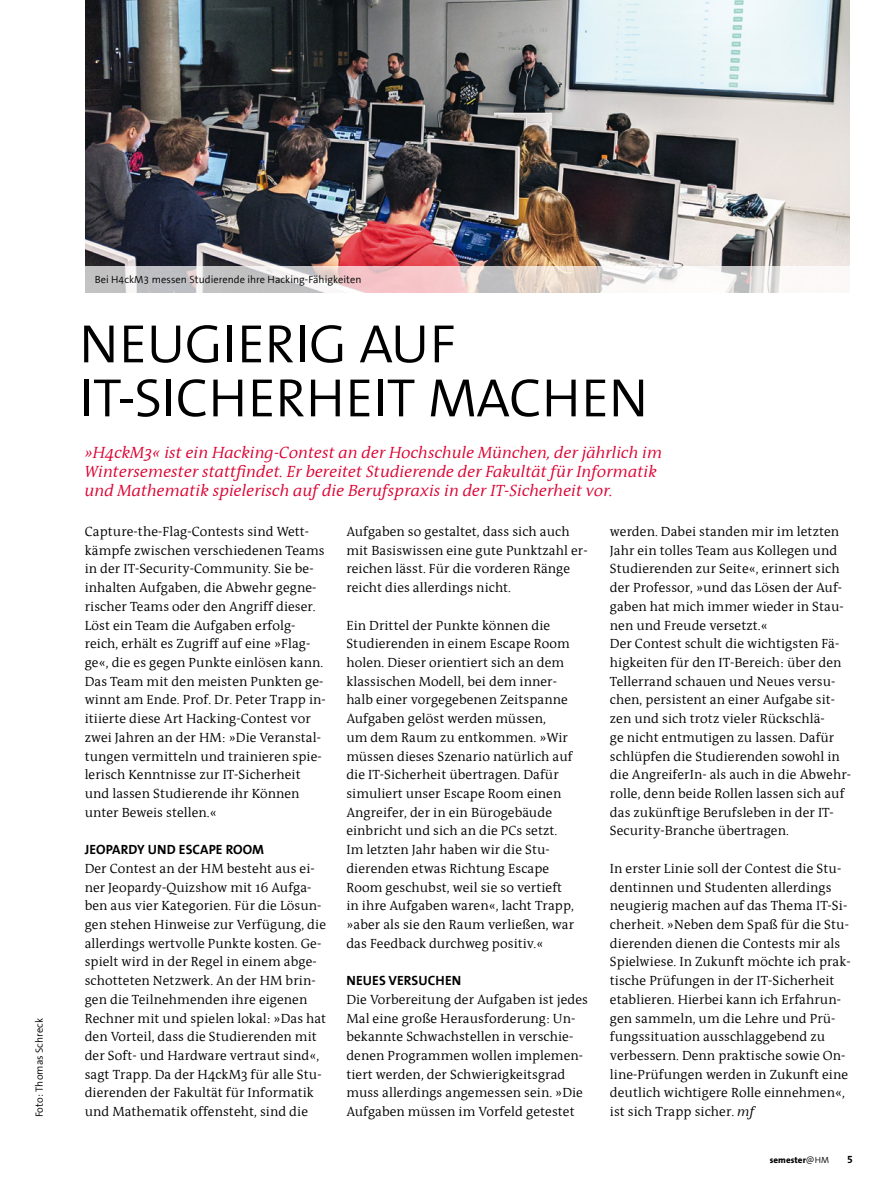
<style>
.page{position:relative;width:893px;height:1191px;background:#fff}
.page>*{position:absolute;margin:0;border:0;box-sizing:border-box;transform-origin:0 0}
.t1{font:54.45px/54px "FHM The Sans";letter-spacing:-.01em;color:#000}
.fließtext_Kopie_2{font:italic 16.5px/18.8px "FHM Antiqua";letter-spacing:.005em;color:#db0031}
.fließtext_Kopie_3{font:13.5px/18.8px "FHM Antiqua";letter-spacing:.005em;color:#000}
.fließtext_Kopie_4{font:13.5px/18.8px "FHM Antiqua";letter-spacing:.005em;color:#000}
.fließtext_Kopie_3-2{font:700 13.5px "FHM Antiqua";letter-spacing:.005em;color:#000}
.fließtext_Kopie_3-3{font:10.5px "FHM The Sans";letter-spacing:.005em;color:#000}
.t2{font:10.5px "The Sans Bold Expert";color:#000}
.t3{font:800 9px "The Sans";letter-spacing:.005em;color:#000}
.s1{font-style:italic}
.s2{font-family:"FHM The Sans";font-weight:400}
</style>
<div class="page">
<img style="left:85px;top:0;width:765px;height:266px">
<svg style="left:85px;top:266px;width:696px;height:27px"></svg>
<p class="fließtext_Kopie_3-3" style="left:34px;top:1117px;width:101px;rotate:-90deg">Foto: Thomas Schreck</p>
<p class="fließtext_Kopie_3-3" style="left:95px;top:274px;width:268px">Bei H4ckM3 messen Studierende ihre Hacking-Fähigkeiten</p>
<p class="t1" style="left:79px;top:319px;width:571px">NEUGIERIG AUF<br>IT-SICHERHEIT MACHEN</p>
<p class="fließtext_Kopie_2" style="left:84px;top:444px;width:579px">»H4ckM3« ist ein Hacking-Contest an der Hochschule München, der jährlich im<br>Wintersemester stattfindet. Er bereitet Studierende der Fakultät für Informatik und Mathematik spielerisch auf die Berufspraxis in der IT-Sicherheit vor.</p>
<p class="fließtext_Kopie_3" style="left:346px;top:522px;width:243px">Aufgaben so gestaltet, dass sich auch mit Basiswissen eine gute Punktzahl er&shy;reichen lässt. Für die vorderen Ränge reicht dies allerdings nicht.</p>
<p class="fließtext_Kopie_4" style="left:346px;top:616px;width:229px">Ein Drittel der Punkte können die Studierenden in einem Escape Room holen. Dieser orientiert sich an dem klassischen Modell, bei dem inner&shy;halb einer vorgegebenen Zeitspanne Aufgaben gelöst werden müssen,<br>um dem Raum zu entkommen. »Wir müssen dieses Szenario natürlich auf die IT-Sicherheit übertragen. Dafür simuliert unser Escape Room einen Angreifer, der in ein Bürogebäude einbricht und sich an die PCs setzt.<br>Im letzten Jahr haben wir die Stu&shy;dierenden etwas Richtung Escape Room geschubst, weil sie so vertieft in ihre Aufgaben waren«, lacht Trapp, »aber als sie den Raum verließen, war das Feedback durchweg positiv.«</p>
<p class="fließtext_Kopie_3-2" style="left:346px;top:973px;width:116px">NEUES VERSUCHEN</p>
<p class="fließtext_Kopie_3" style="left:346px;top:990px;width:243px">Die Vorbereitung der Aufgaben ist jedes Mal eine große Herausforderung: Un&shy;bekannte Schwachstellen in verschie&shy;denen Programmen wollen implemen&shy;tiert werden, der Schwierigkeitsgrad muss allerdings angemessen sein. »Die Aufgaben müssen im Vorfeld getestet</p>
<p class="fließtext_Kopie_3" style="left:85px;top:522px;width:243px">Capture-the-Flag-Contests sind Wett&shy;kämpfe zwischen verschiedenen Teams in der IT-Security-Community. Sie be&shy;inhalten Aufgaben, die Abwehr gegne&shy;rischer Teams oder den Angriff dieser.<br>Löst ein Team die Aufgaben erfolg&shy;reich, erhält es Zugriff auf eine »Flag&shy;ge«, die es gegen Punkte einlösen kann.<br>Das Team mit den meisten Punkten ge&shy;winnt am Ende. Prof. Dr. Peter Trapp in&shy;itiierte diese Art Hacking-Contest vor zwei Jahren an der HM: »Die Veranstal&shy;tungen vermitteln und trainieren spie&shy;lerisch Kenntnisse zur IT-Sicherheit und lassen Studierende ihr Können unter Beweis stellen.«</p>
<p class="fließtext_Kopie_3-2" style="left:85px;top:842px;width:181px">JEOPARDY UND ESCAPE ROOM</p>
<p class="fließtext_Kopie_3" style="left:85px;top:859px;width:243px">Der Contest an der HM besteht aus ei&shy;ner Jeopardy-Quizshow mit 16 Aufga&shy;ben aus vier Kategorien. Für die Lösun&shy;gen stehen Hinweise zur Verfügung, die allerdings wertvolle Punkte kosten. Ge&shy;spielt wird in der Regel in einem abge&shy;schotteten Netzwerk. An der HM brin&shy;gen die Teilnehmenden ihre eigenen Rechner mit und spielen lokal: »Das hat den Vorteil, dass die Studierenden mit der Soft- und Hardware vertraut sind«, sagt Trapp. Da der H4ckM3 für alle Stu&shy;dierenden der Fakultät für Informatik und Mathematik offensteht, sind die</p>
<p class="fließtext_Kopie_3" style="left:610px;top:522px;width:235px">werden. Dabei standen mir im letzten Jahr ein tolles Team aus Kollegen und Studierenden zur Seite«, erinnert sich der Professor, »und das Lösen der Auf&shy;gaben hat mich immer wieder in Stau&shy;nen und Freude versetzt.«</p>
<p class="fließtext_Kopie_3" style="left:610px;top:635px;width:243px">Der Contest schult die wichtigsten Fä&shy;higkeiten für den IT-Bereich: über den Tellerrand schauen und Neues versu&shy;chen, persistent an einer Aufgabe sit&shy;zen und sich trotz vieler Rückschlä-<br>ge nicht entmutigen zu lassen. Dafür schlüpfen die Studierenden sowohl in die AngreiferIn- als auch in die Abwehr&shy;rolle, denn beide Rollen lassen sich auf das zukünftige Berufsleben in der IT-Security-Branche übertragen.</p>
<p class="fließtext_Kopie_3" style="left:610px;top:859px;width:242px">In erster Linie soll der Contest die Stu&shy;dentinnen und Studenten allerdings neugierig machen auf das Thema IT-Si&shy;cherheit. »Neben dem Spaß für die Stu&shy;dierenden dienen die Contests mir als Spielwiese. In Zukunft möchte ich prak&shy;tische Prüfungen in der IT-Sicherheit etablieren. Hierbei kann ich Erfahrun&shy;gen sammeln, um die Lehre und Prü&shy;fungssituation ausschlaggebend zu verbessern. Denn praktische sowie On&shy;line-Prüfungen werden in Zukunft eine deutlich wichtigere Rolle einnehmen«, ist sich Trapp sicher. <span class="s1">mf</span></p>
<p class="t3" style="left:770px;top:1152px;width:61px">semester<span class="s2">@HM</span></p>
<p class="t2" style="left:847px;top:1151px;width:7px">5</p>
</div>
